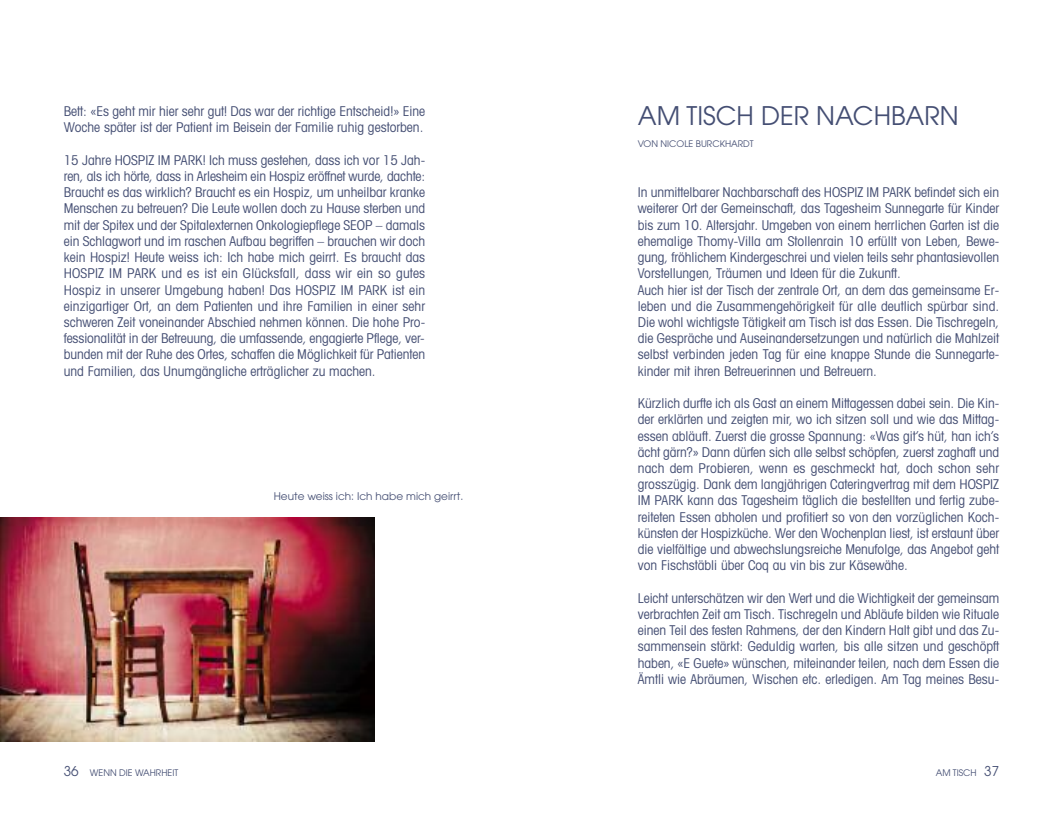
<style>
.page{position:relative;width:1063px;height:830px;background:#fff}
.page>*{position:absolute;margin:0;border:0;box-sizing:border-box;transform-origin:0 0}
.t1{font:25.5px "Avant Garde";color:#444e73}
.t2{font:condensed 13.5px/16.2px "Avant Garde";color:#444e73;text-align:justify}
.t3{font:10.5px "Avant Garde";color:#444e73}
.t4{font:9px "Avant Garde";color:#444e73}
.s1{font-size:13.5px}
</style>
<div class="page">
<img style="left:0;top:517px;width:374px;height:224px">
<p class="t2" style="left:64px;top:104px;width:363px">Bett: «Es geht mir hier sehr gut! Das war der richtige Entscheid!» Eine<br>Woche später ist der Patient im Beisein der Familie ruhig gestorben.</p>
<p class="t2" style="left:64px;top:153px;width:363px">15 Jahre HOSPIZ IM PARK! Ich muss gestehen, dass ich vor 15 Jah&shy;ren, als ich hörte, dass in Arlesheim ein Hospiz eröffnet wurde, dachte:<br>Braucht es das wirklich? Braucht es ein Hospiz, um unheilbar kranke Menschen zu betreuen? Die Leute wollen doch zu Hause sterben und mit der Spitex und der Spitalexternen Onkologiepflege SEOP – damals ein Schlagwort und im raschen Aufbau begriffen – brauchen wir doch kein Hospiz! Heute weiss ich: Ich habe mich geirrt. Es braucht das HOSPIZ IM PARK und es ist ein Glücksfall, dass wir ein so gutes Hospiz in unserer Umgebung haben! Das HOSPIZ IM PARK ist ein einzigartiger Ort, an dem Patienten und ihre Familien in einer sehr schweren Zeit voneinander Abschied nehmen können. Die hohe Pro&shy;fessionalität in der Betreuung, die umfassende, engagierte Pflege, ver&shy;bunden mit der Ruhe des Ortes, schaffen die Möglichkeit für Patienten und Familien, das Unumgängliche erträglicher zu machen.</p>
<p class="t3" style="left:274px;top:491px;width:191px">Heute weiss ich: Ich habe mich geirrt.</p>
<p class="t4" style="left:64px;top:769px;width:116px"><span class="s1">36</span> WENN DIE WAHRHEIT</p>
<h1 class="t1" style="left:638px;top:106px;width:322px">AM TISCH DER NACHBARN</h1>
<p class="t4" style="left:638px;top:140px;width:118px">VON NICOLE BURCKHARDT</p>
<p class="t2" style="left:638px;top:185px;width:363px;text-align:left">In unmittelbarer Nachbarschaft des HOSPIZ IM PARK befindet sich ein weiterer Ort der Gemeinschaft, das Tagesheim Sunnegarte für Kinder bis zum 10. Altersjahr. Umgeben von einem herrlichen Garten ist die ehemalige Thomy-Villa am Stollenrain 10 erfüllt von Leben, Bewe&shy;gung, fröhlichem Kindergeschrei und vielen teils sehr phantasievollen Vorstellungen, Träumen und Ideen für die Zukunft.<br>Auch hier ist der Tisch der zentrale Ort, an dem das gemeinsame Er&shy;leben und die Zusammengehörigkeit für alle deutlich spürbar sind.<br>Die wohl wichtigste Tätigkeit am Tisch ist das Essen. Die Tischregeln, die Gespräche und Auseinandersetzungen und natürlich die Mahlzeit selbst verbinden jeden Tag für eine knappe Stunde die Sunnegarte&shy;kinder mit ihren Betreuerinnen und Betreuern.</p>
<p class="t2" style="left:638px;top:396px;width:363px">Kürzlich durfte ich als Gast an einem Mittagessen dabei sein. Die Kin&shy;der erklärten und zeigten mir, wo ich sitzen soll und wie das Mittag&shy;essen abläuft. Zuerst die grosse Spannung: «Was git’s hüt, han ich’s ächt gärn?» Dann dürfen sich alle selbst schöpfen, zuerst zaghaft und nach dem Probieren, wenn es geschmeckt hat, doch schon sehr grosszügig. Dank dem langjährigen Cateringvertrag mit dem HOSPIZ IM PARK kann das Tagesheim täglich die bestellten und fertig zube&shy;reiteten Essen abholen und profitiert so von den vorzüglichen Koch&shy;künsten der Hospizküche. Wer den Wochenplan liest, ist erstaunt über die vielfältige und abwechslungsreiche Menufolge, das Angebot geht von Fischstäbli über Coq au vin bis zur Käsewähe.</p>
<p class="t2" style="left:638px;top:590px;width:363px">Leicht unterschätzen wir den Wert und die Wichtigkeit der gemeinsam verbrachten Zeit am Tisch. Tischregeln und Abläufe bilden wie Rituale einen Teil des festen Rahmens, der den Kindern Halt gibt und das Zu&shy;sammensein stärkt: Geduldig warten, bis alle sitzen und geschöpft haben, «E Guete» wünschen, miteinander teilen, nach dem Essen die Ämtli wie Abräumen, Wischen etc. erledigen. Am Tag meines Besu-</p>
<p class="t4" style="left:936px;top:769px;width:65px">AM TISCH <span class="s1">37</span></p>
</div>
